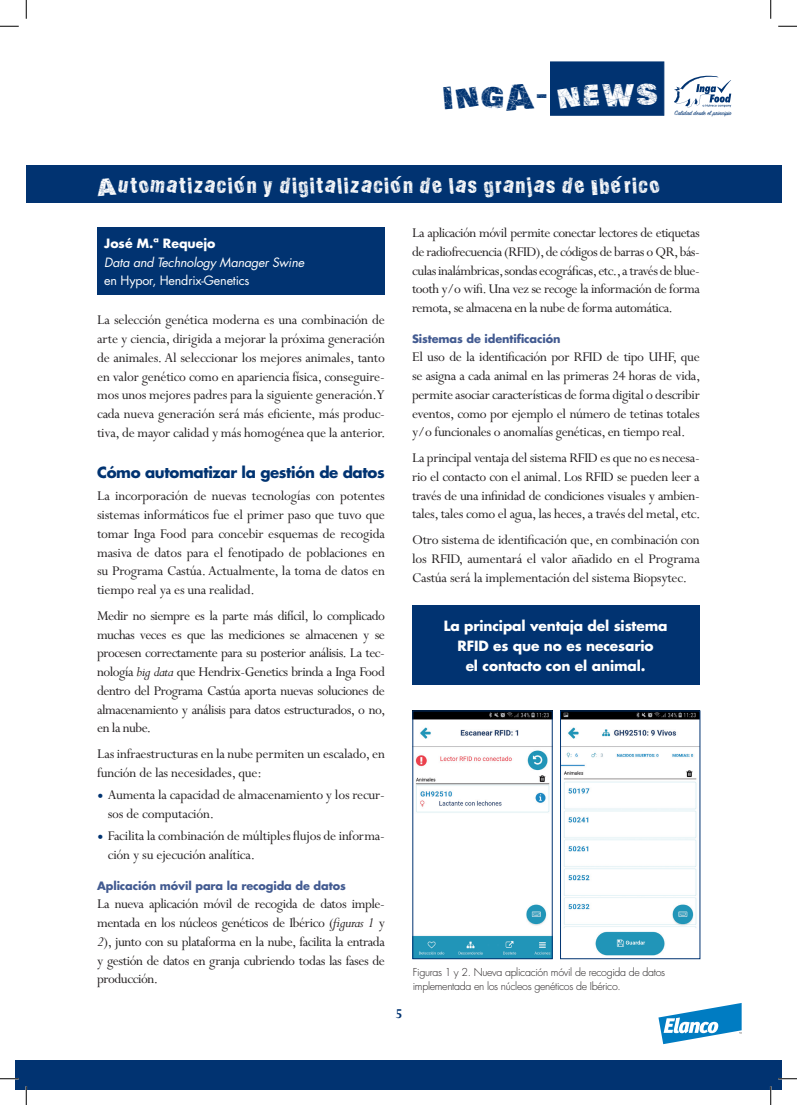
<style>
.page{position:relative;width:797px;height:1105px;background:#fff}
.page>*{position:absolute;margin:0;border:0;box-sizing:border-box;transform-origin:0 0}
.t1{font:32.75px "Actionofthe Time UC";color:#013371}
.t2{font:21.88px "Actionofthe Time UC";color:#fff}
.t3{font:15px/18.8px "Perpetua Std";letter-spacing:-.015em;color:#231f20;text-align:justify}
.t4{font:700 15px "Futura Std";letter-spacing:-.025em;color:#013371}
.t5{font:700 15px "Perpetua Std";color:#013371}
.t6{font:700 13.75px/20px "Futura Std";letter-spacing:-.01em;color:#fff;text-align:center}
.t7{font:italic 12.5px "Futura Std";letter-spacing:-.015em;color:#fff}
.t8{font:12.5px "Futura Std";letter-spacing:-.015em;color:#fff}
.t9{font:700 12.5px "Futura Std";color:#fff}
.t10{font:700 11.25px "Futura Std";letter-spacing:-.01em;color:#435b91}
.t11{font:300 10.62px/13.8px "Futura Std";letter-spacing:-.03em;color:#231f20}
.t12{font:7px "Sign Painter House Script";color:#013371}
.s1{color:#fff}
.s2{font-style:italic}
.s3{font-size:18.75px;color:#013371}
</style>
<div class="page">
<div style="left:16px;top:1060px;width:765px;height:29px;background:#013371"></div>
<svg style="left:658px;top:1003px;width:83px;height:41px"></svg>
<div style="left:550px;top:62px;width:114px;height:53px;background:#013371"></div>
<svg style="left:674px;top:75px;width:57px;height:32px"></svg>
<div style="left:26px;top:165px;width:755px;height:37px;background:#013371"></div>
<div style="left:97px;top:228px;width:288px;height:67px;background:#013371"></div>
<img style="left:414px;top:713px;width:136px;height:244px">
<img style="left:562px;top:713px;width:136px;height:243px">
<div style="left:560px;top:711px;width:140px;height:248px;border:1px solid #013371"></div>
<div style="left:412px;top:605px;width:287px;height:80px;background:#013371"></div>
<svg style="left:0;top:25px;width:19px;height:2px"></svg>
<svg style="left:778px;top:25px;width:19px;height:2px"></svg>
<svg style="left:0;top:1078px;width:19px;height:1px"></svg>
<svg style="left:778px;top:1078px;width:19px;height:1px"></svg>
<svg style="left:25px;top:0;width:2px;height:19px"></svg>
<svg style="left:25px;top:1086px;width:2px;height:19px"></svg>
<svg style="left:770px;top:0;width:1px;height:19px"></svg>
<svg style="left:770px;top:1086px;width:1px;height:19px"></svg>
<h1 class="t1" style="left:442px;top:74px;width:218px">INGA- <span class="s1">NEWS</span></h1>
<p class="t12" style="left:674px;top:109px;width:58px">Calidad desde el principio</p>
<h2 class="t2" style="left:97px;top:172px;width:565px">Automatización y digitalización de las granjas de Ibérico</h2>
<p class="t9" style="left:104px;top:235px;width:113px">José M.ª Requejo</p>
<p class="t7" style="left:104px;top:254px;width:201px">Data and Technology Manager Swine</p>
<p class="t8" style="left:104px;top:273px;width:147px">en Hypor, Hendrix-Genetics</p>
<p class="t3" style="left:97px;top:311px;width:290px">La selección genética moderna es una combinación de arte y ciencia, dirigida a mejorar la próxima generación de animales. Al seleccionar los mejores animales, tanto en valor genético como en apariencia física, conseguire&shy;mos unos mejores padres para la siguiente generación. Y cada nueva generación será más eficiente, más produc&shy;tiva, de mayor calidad y más homogénea que la anterior.</p>
<p class="t4" style="left:97px;top:462px;width:289px">Cómo automatizar la gestión de datos</p>
<p class="t3" style="left:97px;top:487px;width:289px">La incorporación de nuevas tecnologías con potentes sistemas informáticos fue el primer paso que tuvo que tomar Inga Food para concebir esquemas de recogida masiva de datos para el fenotipado de poblaciones en su Programa Castúa. Actualmente, la toma de datos en tiempo real ya es una realidad.</p>
<p class="t3" style="left:97px;top:607px;width:290px">Medir no siempre es la parte más difícil, lo complicado muchas veces es que las mediciones se almacenen y se procesen correctamente para su posterior análisis. La tec&shy;nología <span class="s2">big data</span> que Hendrix-Genetics brinda a Inga Food dentro del Programa Castúa aporta nuevas soluciones de almacenamiento y análisis para datos estructurados, o no, en la nube.</p>
<p class="t3" style="left:97px;top:745px;width:289px">Las infraestructuras en la nube permiten un escalado, en función de las necesidades, que:</p>
<p class="t3" style="left:108px;top:786px;width:278px;text-indent:-11px"><span class="s3">•</span> Aumenta la capacidad de almacenamiento y los recur&shy;sos de computación.</p>
<p class="t3" style="left:108px;top:827px;width:278px;text-indent:-11px"><span class="s3">•</span> Facilita la combinación de múltiples flujos de informa&shy;ción y su ejecución analítica.</p>
<p class="t10" style="left:97px;top:878px;width:250px">Aplicación móvil para la recogida de datos</p>
<p class="t3" style="left:97px;top:895px;width:289px">La nueva aplicación móvil de recogida de datos imple&shy;mentada en los núcleos genéticos de Ibérico (<span class="s2">figuras 1</span> y <span class="s2">2</span>), junto con su plataforma en la nube, facilita la entrada y gestión de datos en granja cubriendo todas las fases de producción.</p>
<p class="t3" style="left:412px;top:224px;width:289px">La aplicación móvil permite conectar lectores de etiquetas de radiofrecuencia (RFID), de códigos de barras o QR, bás&shy;culas inalámbricas, sondas ecográficas, etc., a través de blue&shy;tooth y/o wifi. Una vez se recoge la información de forma remota, se almacena en la nube de forma automática.</p>
<p class="t10" style="left:412px;top:331px;width:150px">Sistemas de identificación</p>
<p class="t3" style="left:412px;top:348px;width:290px">El uso de la identificación por RFID de tipo UHF, que se asigna a cada animal en las primeras 24 horas de vida, permite asociar características de forma digital o describir eventos, como por ejemplo el número de tetinas totales y/o funcionales o anomalías genéticas, en tiempo real.</p>
<p class="t3" style="left:412px;top:449px;width:290px">La principal ventaja del sistema RFID es que no es necesa&shy;rio el contacto con el animal. Los RFID se pueden leer a través de una infinidad de condiciones visuales y ambien&shy;tales, tales como el agua, las heces, a través del metal, etc.</p>
<p class="t3" style="left:412px;top:531px;width:289px">Otro sistema de identificación que, en combinación con los RFID, aumentará el valor añadido en el Programa Castúa será la implementación del sistema Biopsytec.</p>
<p class="t6" style="left:443px;top:615px;width:225px">La principal ventaja del sistema<br>RFID es que no es necesario<br>el contacto con el animal.</p>
<p class="t5" style="left:395px;top:1006px;width:8px">5</p>
<p class="t11" style="left:413px;top:966px;width:254px">Figuras 1 y 2. Nueva aplicación móvil de recogida de datos implementada en los núcleos genéticos de Ibérico.</p>
</div>
